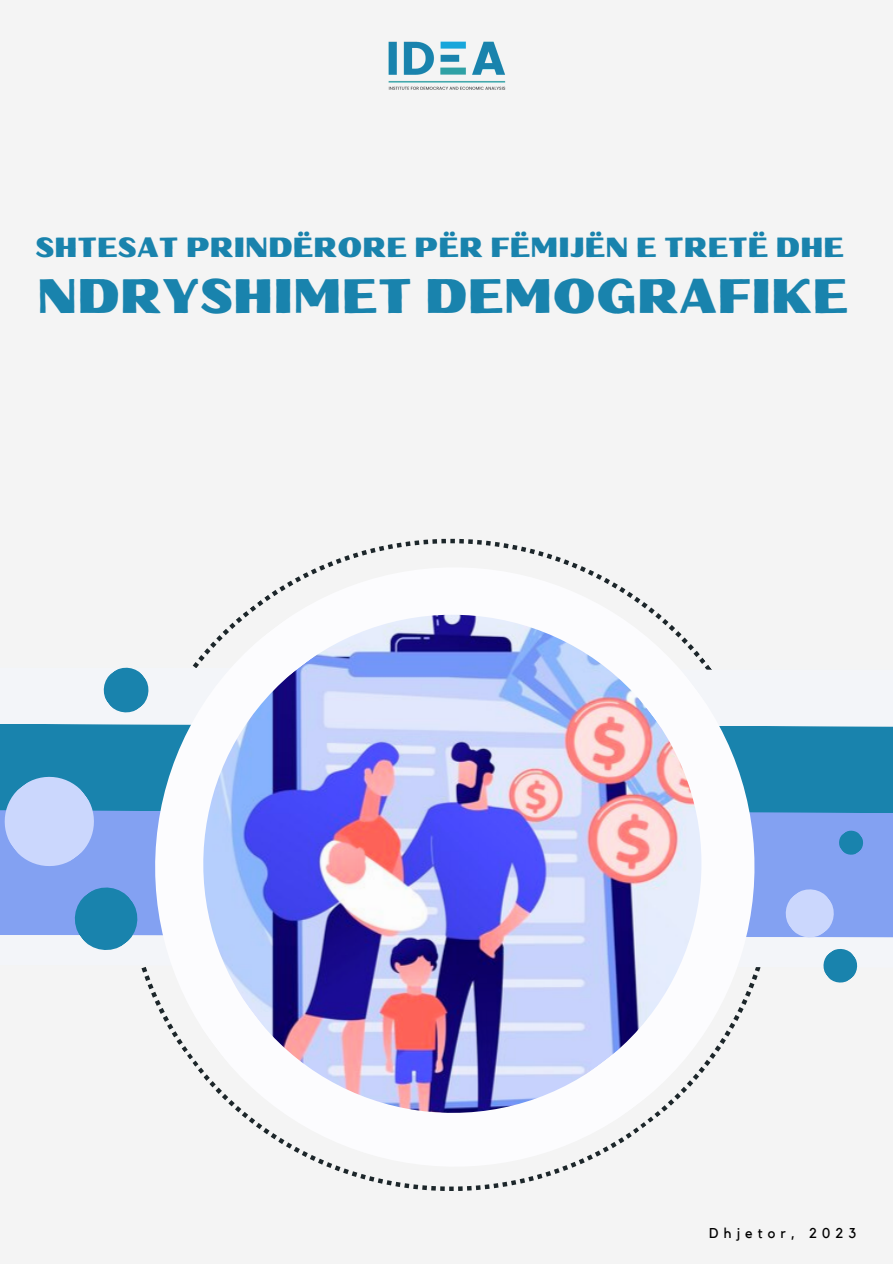
<style>
.page{position:relative;width:893px;height:1264px;background:#fff}
.page>*{position:absolute;margin:0;border:0;box-sizing:border-box;transform-origin:0 0}
.t1{font:48.45px "Oilvare Base";color:#1983ad}
.t2{font:27.75px "Oilvare Base";color:#1983ad}
.t3{font:14.25px "Kollektif";letter-spacing:.36em;color:#000}
</style>
<div class="page">
<div style="left:0;top:0;width:892px;height:1263px;background:#f4f4f4"></div>
<div style="left:0;top:814px;width:892px;height:124px;background:#83a1f2"></div>
<div style="left:0;top:724px;width:892px;height:90px;background:#1983ad"></div>
<svg style="left:116px;top:538px;width:677px;height:653px"></svg>
<svg style="left:103px;top:665px;width:48px;height:50px"></svg>
<svg style="left:71px;top:883px;width:70px;height:71px;background:#539bc8"></svg>
<svg style="left:0;top:771px;width:100px;height:100px;background:#9cbdec"></svg>
<img style="left:171px;top:582px;width:563px;height:563px">
<svg style="left:837px;top:829px;width:27px;height:27px"></svg>
<svg style="left:823px;top:949px;width:35px;height:34px"></svg>
<svg style="left:782px;top:886px;width:54px;height:54px;background:#b5c6f9"></svg>
<img style="left:388px;top:41px;width:118px;height:49px">
<p class="t2" style="left:35px;top:230px;width:810px">SHTESAT PRINDËRORE PËR FËMIJËN E TRETË DHE</p>
<p class="t1" style="left:37px;top:265px;width:812px">NDRYSHIMET DEMOGRAFIKE</p>
<p class="t3" style="left:709px;top:1226px;width:148px">Dhjetor, 2023</p>
</div>
